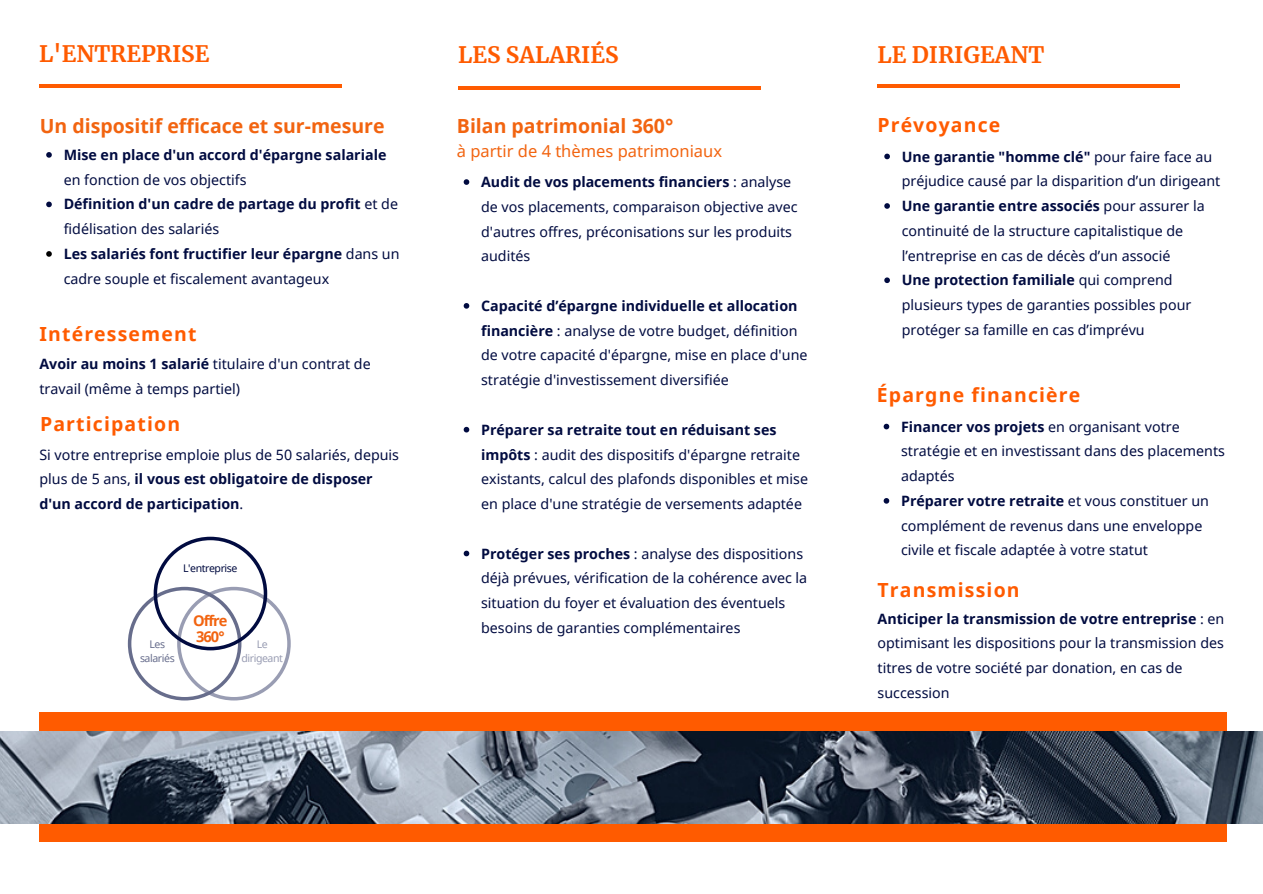
<style>
.page{position:relative;width:1263px;height:894px;background:#fff}
.page>*{position:absolute;margin:0;border:0;box-sizing:border-box;transform-origin:0 0}
.t1{font:700 22.35px "Merriweather";color:#ff5b00}
.t2{font:700 19.5px "Noto Sans";letter-spacing:.06em;color:#ff5b00}
.t3{font:700 19.5px "Noto Sans";color:#f26410}
.t4{font:16.5px "Noto Sans";color:#f26410}
.t5{font:700 14.7px/15.9px "Noto Sans";letter-spacing:-.065em;color:#f26410}
.t6{font:14.25px/24.8px "Noto Sans";color:#010b40}
.t7{font:700 14.25px "Noto Sans";color:#010b40}
.t8{font:10.5px "Noto Sans";letter-spacing:-.04em;color:#010b40}
.t9{font:10.5px/14.1px "Noto Sans";letter-spacing:-.04em;color:#999db3;text-align:center}
.t10{font:10.5px/14.1px "Noto Sans";letter-spacing:-.04em;color:#676d8c;text-align:center}
.s1{font-weight:700}
</style>
<div class="page">
<div style="left:39px;top:712px;width:1188px;height:129px;background:#ff5b00"></div>
<img style="left:0;top:731px;width:1263px;height:92px">
<hr style="left:458px;top:86px;width:303px;height:3px;background:#ff5b00">
<hr style="left:39px;top:84px;width:303px;height:4px;background:#ff5b00">
<hr style="left:877px;top:84px;width:303px;height:4px;background:#ff5b00">
<svg style="left:884px;top:154px;width:6px;height:5px"></svg>
<svg style="left:884px;top:203px;width:6px;height:6px"></svg>
<svg style="left:884px;top:277px;width:6px;height:6px"></svg>
<svg style="left:884px;top:423px;width:5px;height:6px"></svg>
<svg style="left:884px;top:498px;width:5px;height:5px"></svg>
<svg style="left:46px;top:152px;width:6px;height:6px"></svg>
<svg style="left:46px;top:201px;width:6px;height:6px"></svg>
<svg style="left:46px;top:251px;width:6px;height:6px"></svg>
<svg style="left:128px;top:536px;width:163px;height:164px"></svg>
<svg style="left:464px;top:179px;width:5px;height:6px"></svg>
<svg style="left:464px;top:303px;width:5px;height:5px"></svg>
<svg style="left:464px;top:427px;width:5px;height:5px"></svg>
<svg style="left:464px;top:550px;width:5px;height:6px"></svg>
<h1 class="t1" style="left:39px;top:40px;width:172px">L'ENTREPRISE</h1>
<h1 class="t1" style="left:458px;top:41px;width:162px">LES SALARIÉS</h1>
<h1 class="t1" style="left:877px;top:41px;width:168px">LE DIRIGEANT</h1>
<h2 class="t3" style="left:40px;top:112px;width:346px">Un dispositif efficace et sur-mesure</h2>
<p class="t7" style="left:64px;top:145px;width:324px">Mise en place d'un accord d'épargne salariale</p>
<p class="t6" style="left:64px;top:167px;width:337px">en fonction de vos objectifs<br><span class="s1">Définition d'un cadre de partage du profit</span> et de fidélisation des salariés<br><span class="s1">Les salariés font fructifier leur épargne</span> dans un cadre souple et fiscalement avantageux</p>
<h2 class="t2" style="left:39px;top:320px;width:159px">Intéressement</h2>
<p class="t6" style="left:39px;top:351px;width:333px"><span class="s1">Avoir au moins 1 salarié</span> titulaire d'un contrat de travail (même à temps partiel)</p>
<h2 class="t2" style="left:40px;top:410px;width:142px">Participation</h2>
<p class="t6" style="left:39px;top:441px;width:361px">Si votre entreprise emploie plus de 50 salariés, depuis plus de 5 ans, <span class="s1">il vous est obligatoire de disposer d'un accord de participation</span>.</p>
<p class="t8" style="left:183px;top:560px;width:56px">L'entreprise</p>
<p class="t10" style="left:140px;top:636px;width:36px">Les salariés</p>
<p class="t5" style="left:193px;top:611px;width:36px">Offre<br>360°</p>
<p class="t9" style="left:241px;top:636px;width:43px">Le dirigeant</p>
<h2 class="t3" style="left:457px;top:112px;width:218px">Bilan patrimonial 360°</h2>
<p class="t4" style="left:457px;top:139px;width:267px">à partir de 4 thèmes patrimoniaux</p>
<p class="t6" style="left:481px;top:169px;width:318px"><span class="s1">Audit de vos placements financiers</span> : analyse de vos placements, comparaison objective avec d'autres offres, préconisations sur les produits audités</p>
<p class="t6" style="left:481px;top:293px;width:328px"><span class="s1">Capacité d’épargne individuelle et allocation financière</span> : analyse de votre budget, définition de votre capacité d'épargne, mise en place d'une stratégie d'investissement diversifiée</p>
<p class="t6" style="left:481px;top:416px;width:328px"><span class="s1">Préparer sa retraite tout en réduisant ses impôts</span> : audit des dispositifs d'épargne retraite existants, calcul des plafonds disponibles et mise en place d'une stratégie de versements adaptée</p>
<p class="t6" style="left:481px;top:540px;width:328px"><span class="s1">Protéger ses proches</span> : analyse des dispositions déjà prévues, vérification de la cohérence avec la situation du foyer et évaluation des éventuels besoins de garanties complémentaires</p>
<h2 class="t2" style="left:877px;top:111px;width:125px">Prévoyance</h2>
<p class="t6" style="left:902px;top:143px;width:320px"><span class="s1">Une garantie "homme clé"</span> pour faire face au préjudice causé par la disparition d’un dirigeant <span class="s1">Une garantie entre associés</span> pour assurer la continuité de la structure capitalistique de l’entreprise en cas de décès d’un associé<br><span class="s1">Une protection familiale</span> qui comprend plusieurs types de garanties possibles pour protéger sa famille en cas d’imprévu</p>
<h2 class="t2" style="left:877px;top:381px;width:205px">Épargne financière</h2>
<p class="t6" style="left:901px;top:413px;width:325px"><span class="s1">Financer vos projets</span> en organisant votre stratégie et en investissant dans des placements adaptés<br><span class="s1">Préparer votre retraite</span> et vous constituer un complément de revenus dans une enveloppe civile et fiscale adaptée à votre statut</p>
<h2 class="t2" style="left:877px;top:576px;width:144px">Transmission</h2>
<p class="t6" style="left:877px;top:605px;width:348px"><span class="s1">Anticiper la transmission de votre entreprise</span> : en optimisant les dispositions pour la transmission des titres de votre société par donation, en cas de succession</p>
</div>
